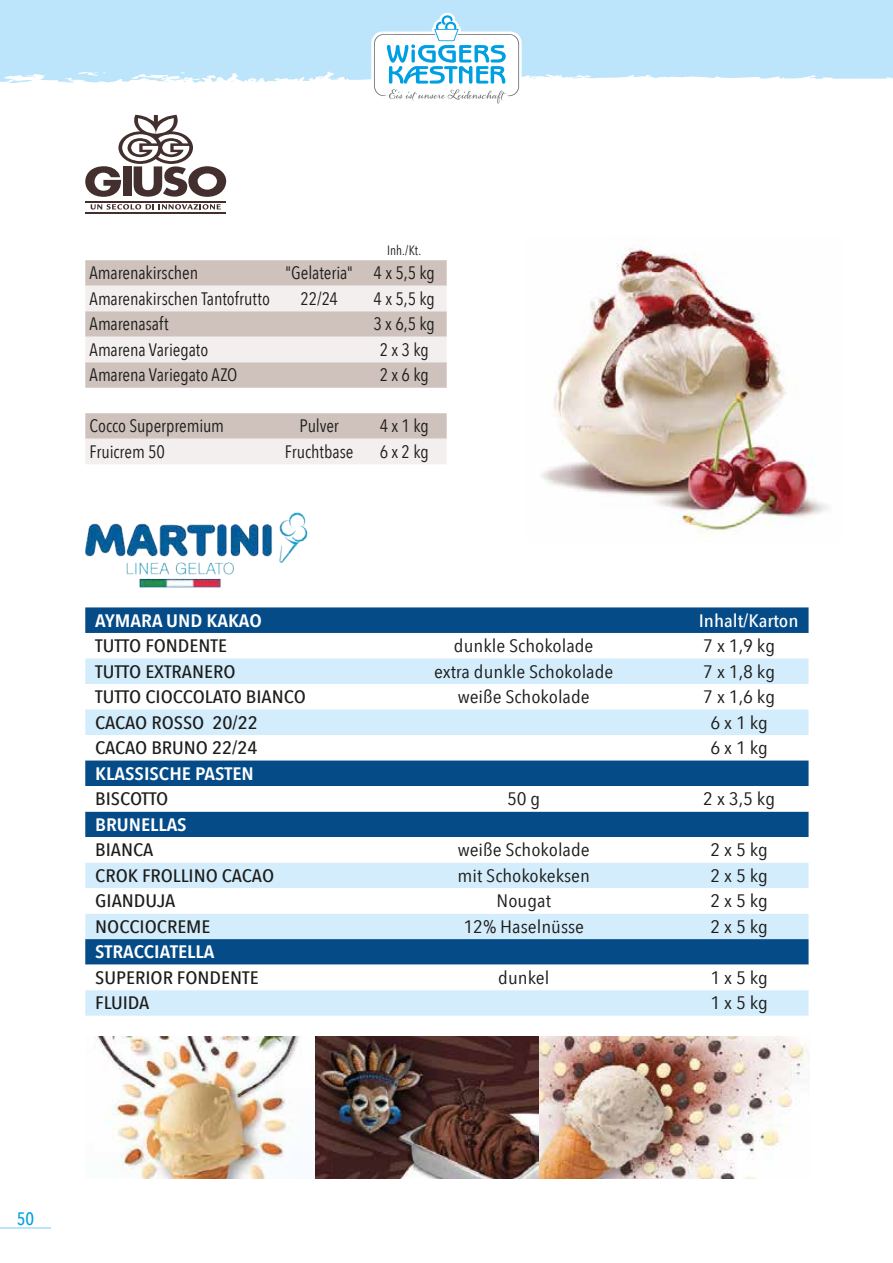
<style>
.page{position:relative;width:893px;height:1263px;background:#fff}
.page>*{position:absolute;margin:0;border:0;box-sizing:border-box;transform-origin:0 0}
.t1{font:18px "Avenir Next Condensed";color:#1d1d1b}
.t2{font:18px "Avenir Next Condensed";color:#1d1d1b;scale:1.16 1}
.t3{font:500 18px "Avenir Next Condensed";color:#1d1d1b;scale:1.16 1}
.t4{font:600 18px "Avenir Next Condensed";color:#fff;scale:1.16 1}
.t5{font:500 18px "Avenir Next Condensed";color:#fff;scale:1.16 1}
.t6{font:500 18px "Avenir Next Condensed";color:#009fe3}
.t7{font:13.5px "Avenir Next Condensed";color:#1d1d1b;scale:.95 1}
</style>
<div class="page">
<div style="left:0;top:0;width:892px;height:83px;background:#bce4fa"></div>
<svg style="left:371px;top:13px;width:151px;height:91px"></svg>
<svg style="left:892px;top:0;width:1px;height:79px"></svg>
<hr style="left:0;top:1227px;width:51px;height:1px;background:#bce4fa">
<img style="left:85px;top:512px;width:223px;height:75px">
<svg style="left:85px;top:607px;width:723px;height:26px;background:#084e89"></svg>
<svg style="left:85px;top:658px;width:723px;height:358px;fill:#d4edfc"></svg>
<div style="left:85px;top:760px;width:723px;height:26px;background:#044b87"></div>
<svg style="left:85px;top:786px;width:723px;height:204px"></svg>
<img style="left:94px;top:1036px;width:715px;height:142px">
<img style="left:541px;top:247px;width:287px;height:292px">
<svg style="left:85px;top:260px;width:362px;height:26px;background:#d0c3bd"></svg>
<svg style="left:85px;top:286px;width:362px;height:178px;background:#e5dedb"></svg>
<svg style="left:85px;top:115px;width:141px;height:82px"></svg>
<svg style="left:91px;top:204px;width:130px;height:5px"></svg>
<hr style="left:85px;top:201px;width:141px;height:1px;background:#432f2e">
<hr style="left:85px;top:212px;width:141px;height:1px;background:#432f2e">
<p class="t7" style="left:387px;top:238px;width:37px">Inh./Kt.</p>
<p class="t1" style="left:90px;top:258px;width:110px">Amarenakirschen</p>
<p class="t1" style="left:285px;top:258px;width:151px">"Gelateria" 4 x 5,5 kg</p>
<p class="t1" style="left:90px;top:283px;width:182px">Amarenakirschen Tantofrutto</p>
<p class="t1" style="left:300px;top:283px;width:39px">22/24</p>
<p class="t1" style="left:374px;top:283px;width:63px">4 x 5,5 kg</p>
<p class="t1" style="left:90px;top:309px;width:81px">Amarenasaft</p>
<p class="t1" style="left:373px;top:309px;width:63px">3 x 6,5 kg</p>
<p class="t1" style="left:90px;top:334px;width:120px">Amarena Variegato</p>
<p class="t1" style="left:380px;top:334px;width:51px">2 x 3 kg</p>
<p class="t1" style="left:90px;top:360px;width:150px">Amarena Variegato AZO</p>
<p class="t1" style="left:380px;top:360px;width:51px">2 x 6 kg</p>
<p class="t1" style="left:90px;top:411px;width:136px">Cocco Superpremium</p>
<p class="t1" style="left:299px;top:411px;width:41px">Pulver</p>
<p class="t1" style="left:380px;top:411px;width:51px">4 x 1 kg</p>
<p class="t1" style="left:90px;top:436px;width:77px">Fruicrem 50</p>
<p class="t1" style="left:285px;top:436px;width:70px">Fruchtbase</p>
<p class="t1" style="left:380px;top:436px;width:51px">6 x 2 kg</p>
<p class="t4" style="left:95px;top:605px;width:145px">AYMARA UND KAKAO</p>
<p class="t5" style="left:699px;top:609px;width:88px">Inhalt/Karton</p>
<p class="t3" style="left:95px;top:635px;width:115px">TUTTO FONDENTE</p>
<p class="t2" style="left:454px;top:630px;width:122px">dunkle Schokolade</p>
<p class="t2" style="left:703px;top:630px;width:63px">7 x 1,9 kg</p>
<p class="t3" style="left:95px;top:660px;width:123px">TUTTO EXTRANERO</p>
<p class="t2" style="left:434px;top:656px;width:156px">extra dunkle Schokolade</p>
<p class="t2" style="left:703px;top:656px;width:63px">7 x 1,8 kg</p>
<p class="t3" style="left:95px;top:686px;width:183px">TUTTO CIOCCOLATO BIANCO</p>
<p class="t2" style="left:458px;top:681px;width:115px">weiße Schokolade</p>
<p class="t2" style="left:703px;top:681px;width:63px">7 x 1,6 kg</p>
<p class="t3" style="left:95px;top:711px;width:142px">CACAO ROSSO 20/22</p>
<p class="t2" style="left:710px;top:707px;width:51px">6 x 1 kg</p>
<p class="t3" style="left:95px;top:737px;width:142px">CACAO BRUNO 22/24</p>
<p class="t2" style="left:710px;top:732px;width:51px">6 x 1 kg</p>
<p class="t4" style="left:95px;top:758px;width:138px">KLASSISCHE PASTEN</p>
<p class="t3" style="left:95px;top:788px;width:65px">BISCOTTO</p>
<p class="t2" style="left:507px;top:783px;width:30px">50 g</p>
<p class="t2" style="left:703px;top:783px;width:63px">2 x 3,5 kg</p>
<p class="t4" style="left:95px;top:809px;width:80px">BRUNELLAS</p>
<p class="t3" style="left:95px;top:839px;width:52px">BIANCA</p>
<p class="t2" style="left:458px;top:834px;width:115px">weiße Schokolade</p>
<p class="t2" style="left:710px;top:834px;width:51px">2 x 5 kg</p>
<p class="t3" style="left:95px;top:864px;width:156px">CROK FROLLINO CACAO</p>
<p class="t2" style="left:458px;top:860px;width:116px">mit Schokokeksen</p>
<p class="t2" style="left:710px;top:860px;width:51px">2 x 5 kg</p>
<p class="t3" style="left:95px;top:890px;width:71px">GIANDUJA</p>
<p class="t2" style="left:497px;top:885px;width:48px">Nougat</p>
<p class="t2" style="left:710px;top:885px;width:51px">2 x 5 kg</p>
<p class="t3" style="left:95px;top:915px;width:101px">NOCCIOCREME</p>
<p class="t2" style="left:463px;top:911px;width:106px">12% Haselnüsse</p>
<p class="t2" style="left:710px;top:911px;width:51px">2 x 5 kg</p>
<p class="t4" style="left:95px;top:936px;width:104px">STRACCIATELLA</p>
<p class="t3" style="left:95px;top:966px;width:142px">SUPERIOR FONDENTE</p>
<p class="t2" style="left:498px;top:962px;width:46px">dunkel</p>
<p class="t2" style="left:711px;top:962px;width:51px">1 x 5 kg</p>
<p class="t3" style="left:95px;top:992px;width:48px">FLUIDA</p>
<p class="t2" style="left:711px;top:987px;width:51px">1 x 5 kg</p>
<p class="t6" style="left:17px;top:1207px;width:19px">50</p>
</div>
